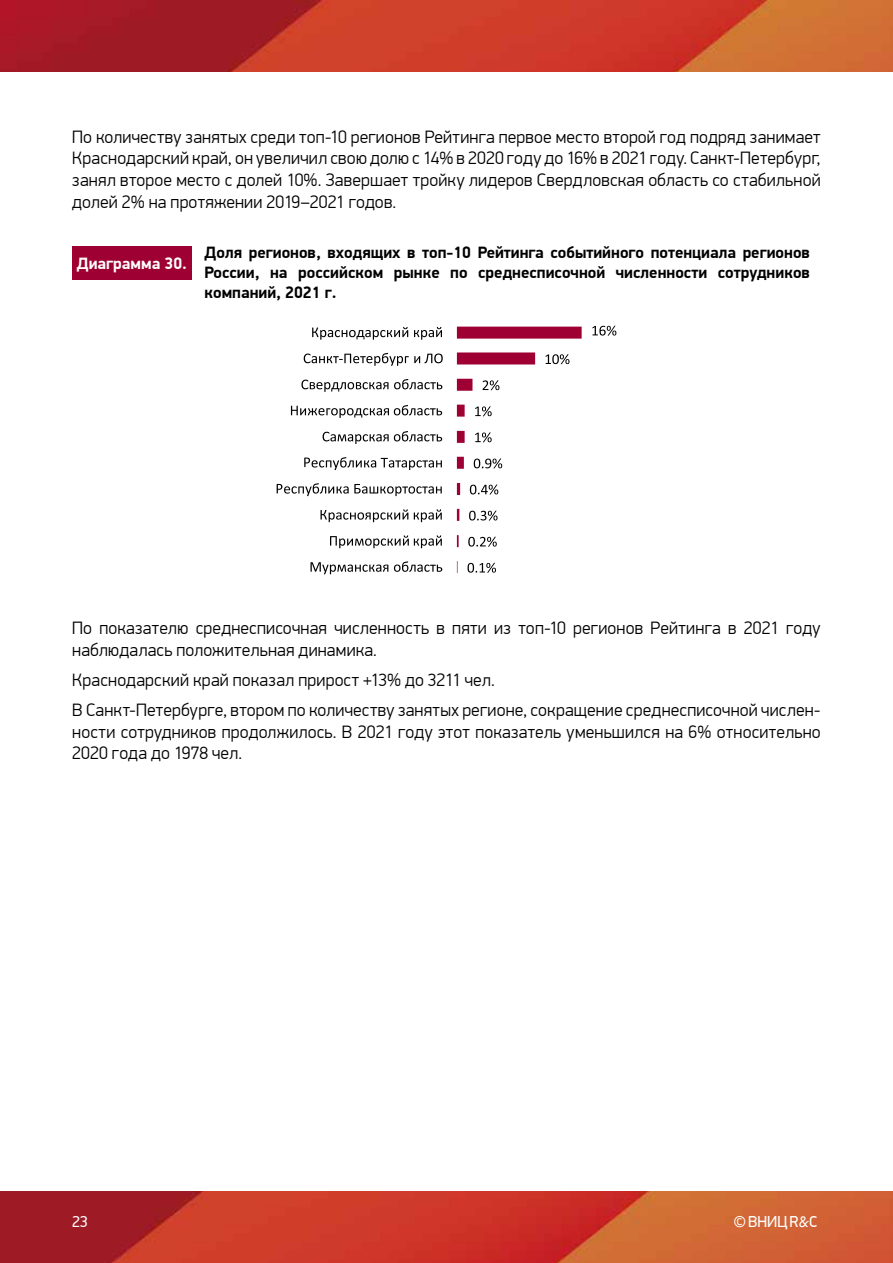
<style>
.page{position:relative;width:893px;height:1263px;background:#fff}
.page>*{position:absolute;margin:0;border:0;box-sizing:border-box;transform-origin:0 0}
.t1{font:300 18px/21.6px "PF Din Display Pro";letter-spacing:.01em;color:#000}
.t2{font:700 16.5px/19.8px "PF Din Display Pro";color:#000;text-align:justify}
.t3{font:700 16.5px "PF Din Display Pro";color:#fff}
.t4{font:15px "PF Din Display Pro";color:#fff}
.s1{font-family:"PF Beau Sans Pro"}
</style>
<div class="page">
<img style="left:0;top:1192px;width:893px;height:71px">
<img style="left:0;top:0;width:893px;height:71px">
<div style="left:72px;top:246px;width:119px;height:33px;background:#9e0033"></div>
<svg style="left:592px;top:326px;width:24px;height:10px"></svg>
<svg style="left:457px;top:327px;width:125px;height:246px"></svg>
<svg style="left:312px;top:327px;width:96px;height:13px"></svg>
<svg style="left:414px;top:327px;width:28px;height:13px"></svg>
<svg style="left:304px;top:353px;width:139px;height:13px"></svg>
<svg style="left:301px;top:380px;width:87px;height:12px"></svg>
<svg style="left:394px;top:379px;width:48px;height:10px"></svg>
<svg style="left:291px;top:405px;width:151px;height:13px"></svg>
<svg style="left:323px;top:431px;width:119px;height:13px"></svg>
<svg style="left:321px;top:509px;width:87px;height:13px"></svg>
<svg style="left:414px;top:509px;width:28px;height:13px"></svg>
<svg style="left:330px;top:535px;width:112px;height:13px"></svg>
<svg style="left:310px;top:562px;width:78px;height:12px"></svg>
<svg style="left:394px;top:561px;width:48px;height:11px"></svg>
<svg style="left:304px;top:457px;width:138px;height:13px"></svg>
<svg style="left:277px;top:483px;width:165px;height:13px"></svg>
<p class="t1" style="left:72px;top:126px;width:750px;text-align:justify">По количеству занятых среди топ-10 регионов Рейтинга первое место второй год подряд занимает Краснодарский край, он увеличил свою долю с 14% в 2020 году до 16% в 2021 году. Санкт-Петербург, занял второе место с долей 10%. Завершает тройку лидеров Свердловская область со стабильной долей 2% на протяжении 2019–2021 годов.</p>
<p class="t3" style="left:77px;top:253px;width:112px">Диаграмма 30.</p>
<p class="t2" style="left:204px;top:243px;width:607px">Доля регионов, входящих в топ-10 Рейтинга событийного потенциала регионов России, на российском рынке по среднесписочной численности сотрудников компаний, 2021 г.</p>
<p class="t1" style="left:72px;top:618px;width:750px">По показателю среднесписочная численность в пяти из топ-10 регионов Рейтинга в 2021 году наблюдалась положительная динамика.</p>
<p class="t1" style="left:72px;top:665px;width:750px;line-height:30.2px">Краснодарский край показал прирост +13% до 3211 чел.<br>В Санкт-Петербурге, втором по количеству занятых регионе, сокращение среднесписочной числен-</p>
<p class="t1" style="left:72px;top:721px;width:750px">ности сотрудников продолжилось. В 2021 году этот показатель уменьшился на 6% относительно<br>2020 года до 1978 чел.</p>
<p class="t4" style="left:72px;top:1212px;width:17px">23</p>
<p class="t4" style="left:733px;top:1212px;width:86px">© ВНИЦ R<span class="s1">&amp;</span>C</p>
</div>
